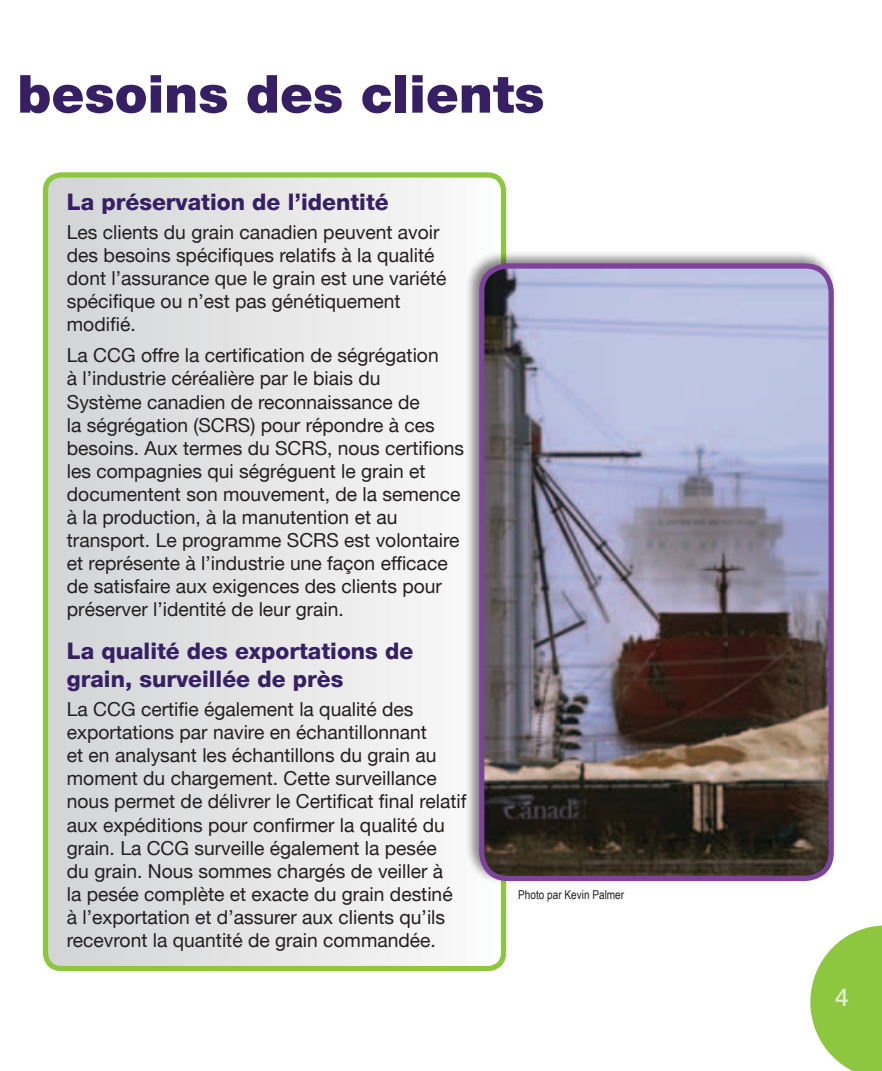
<style>
.page{position:relative;width:882px;height:1071px;background:#fff}
.page>*{position:absolute;margin:0;border:0;box-sizing:border-box;transform-origin:0 0}
.t1{font:900 52.5px "Helvetica Neue LT";color:#362063}
.t2{font:500 24.5px "Helvetica Neue LT";color:#e0eecb}
.heading_2{font:800 22.75px/28px "Helvetica Neue LT";color:#362063}
.body_text{font:19.25px/23.1px "Helvetica Neue LT";color:#231f20}
.t3{font:12.25px "Arial Narrow";color:#231f20}
</style>
<div class="page">
<svg style="left:810px;top:926px;width:72px;height:145px"></svg>
<svg style="left:49px;top:178px;width:451px;height:787px"></svg>
<div style="left:43px;top:172px;width:463px;height:799px;border:5px solid #8dc73f;border-radius:16px"></div>
<div style="left:464px;top:249px;width:373px;height:635px;background:#231f20;opacity:.55"></div>
<img style="left:482px;top:266px;width:349px;height:612px">
<div style="left:479px;top:263px;width:355px;height:618px;border:5px solid #7d4299;border-radius:26px"></div>
<h1 class="t1" style="left:17px;top:63px;width:529px">besoins des clients</h1>
<h3 class="heading_2" style="left:67px;top:187px;width:323px">La préservation de l’identité</h3>
<p class="body_text" style="left:67px;top:220px;width:381px">Les clients du grain canadien peuvent avoir des besoins spécifiques relatifs à la qualité dont l’assurance que le grain est une variété spécifique ou n’est pas génétiquement modifié.</p>
<p class="body_text" style="left:67px;top:344px;width:399px">La CCG offre la certification de ségrégation<br>à l’industrie céréalière par le biais du<br>Système canadien de reconnaissance de<br>la ségrégation (SCRS) pour répondre à ces besoins. Aux termes du SCRS, nous certifions les compagnies qui ségréguent le grain et documentent son mouvement, de la semence à la production, à la manutention et au transport. Le programme SCRS est volontaire et représente à l’industrie une façon efficace de satisfaire aux exigences des clients pour préserver l’identité de leur grain.</p>
<h3 class="heading_2" style="left:67px;top:636px;width:348px">La qualité des exportations de grain, surveillée de près</h3>
<p class="body_text" style="left:67px;top:697px;width:401px">La CCG certifie également la qualité des exportations par navire en échantillonnant<br>et en analysant les échantillons du grain au moment du chargement. Cette surveillance nous permet de délivrer le Certificat final relatif aux expéditions pour confirmer la qualité du grain. La CCG surveille également la pesée<br>du grain. Nous sommes chargés de veiller à<br>la pesée complète et exacte du grain destiné à l’exportation et d’assurer aux clients qu’ils recevront la quantité de grain commandée.</p>
<p class="t3" style="left:518px;top:886px;width:108px">Photo par Kevin Palmer</p>
<p class="t2" style="left:835px;top:983px;width:15px">4</p>
</div>
